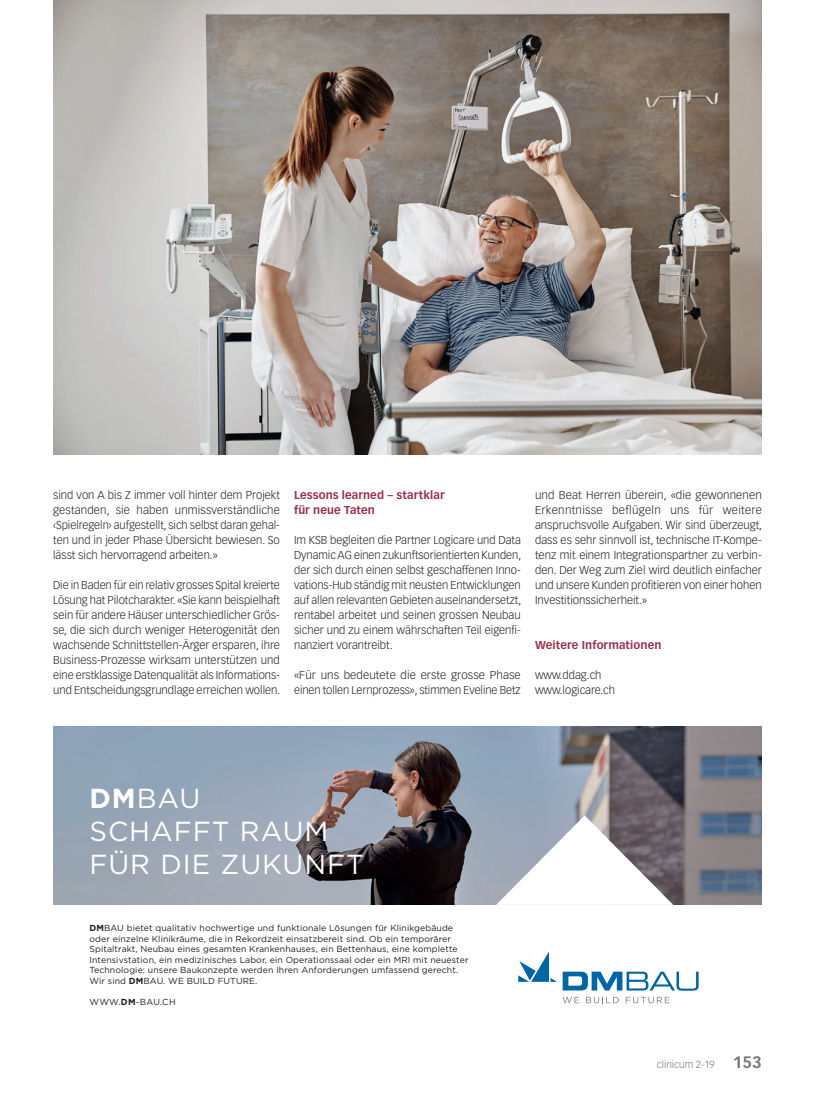
<style>
.page{position:relative;width:815px;height:1099px;background:#fff}
.page>*{position:absolute;margin:0;border:0;box-sizing:border-box;transform-origin:0 0}
.t1{font:27.5px/33px "Gotham";letter-spacing:.035em;color:#fff}
.Lauftext{font:300 11.25px/15px "Vectora LT Std";color:#231f20;text-align:justify}
.ZT_MM{font:700 11.25px/15px "Vectora LT Std";letter-spacing:.005em;color:#983249}
.t2{font:300 10px "Vectora LT Std";color:#76787b}
.t3{font:8.75px/10.5px "Gotham";letter-spacing:.01em;color:#231f20}
.s1{font-weight:700}
.s2{font-weight:700;font-size:16.25px}
</style>
<div class="page">
<img style="left:53px;top:0;width:709px;height:454px">
<img style="left:53px;top:726px;width:709px;height:178px">
<svg style="left:518px;top:951px;width:38px;height:30px"></svg>
<svg style="left:563px;top:996px;width:16px;height:7px"></svg>
<svg style="left:586px;top:996px;width:33px;height:7px"></svg>
<svg style="left:626px;top:996px;width:43px;height:7px"></svg>
<svg style="left:563px;top:971px;width:136px;height:19px"></svg>
<svg style="left:496px;top:815px;width:177px;height:89px"></svg>
<p class="Lauftext" style="left:53px;top:488px;width:228px">sind von A bis Z immer voll hinter dem Projekt gestanden, sie haben unmissverständliche ‹Spielregeln› aufgestellt, sich selbst daran gehal&shy;ten und in jeder Phase Übersicht bewiesen. So lässt sich hervorragend arbeiten.»</p>
<p class="Lauftext" style="left:53px;top:578px;width:229px">Die in Baden für ein relativ grosses Spital kreierte Lösung hat Pilotcharakter. «Sie kann beispielhaft sein für andere Häuser unterschiedlicher Grös&shy;se, die sich durch weniger Heterogenität den wachsende Schnittstellen-Ärger ersparen, ihre Business-Prozesse wirksam unterstützen und eine erstklassige Datenqualität als Informations&shy;und Entscheidungsgrundlage erreichen wollen.</p>
<p class="ZT_MM" style="left:294px;top:488px;width:152px">Lessons learned – startklar für neue Taten</p>
<p class="Lauftext" style="left:294px;top:533px;width:229px">Im KSB begleiten die Partner Logicare und Data Dynamic AG einen zukunftsorientierten Kunden, der sich durch einen selbst geschaffenen Inno&shy;vations-Hub ständig mit neusten Entwicklungen auf allen relevanten Gebieten auseinandersetzt, rentabel arbeitet und seinen grossen Neubau sicher und zu einem währschaften Teil eigenfi&shy;nanziert vorantreibt.</p>
<p class="Lauftext" style="left:294px;top:668px;width:228px">«Für uns bedeutete die erste grosse Phase einen tollen Lernprozess», stimmen Eveline Betz</p>
<p class="Lauftext" style="left:535px;top:488px;width:229px">und Beat Herren überein, «die gewonnenen Erkenntnisse beflügeln uns für weitere anspruchsvolle Aufgaben. Wir sind überzeugt, dass es sehr sinnvoll ist, technische IT-Kompe&shy;tenz mit einem Integrationspartner zu verbin&shy;den. Der Weg zum Ziel wird deutlich einfacher und unsere Kunden profitieren von einer hohen Investitionssicherheit.»</p>
<p class="ZT_MM" style="left:535px;top:638px;width:128px">Weitere Informationen</p>
<p class="Lauftext" style="left:535px;top:668px;width:68px">www.ddag.ch</p>
<p class="Lauftext" style="left:535px;top:683px;width:82px">www.logicare.ch</p>
<p class="t1" style="left:89px;top:780px;width:276px"><span class="s1">DM</span>BAU<br>SCHAFFT RAUM<br>FÜR DIE ZUKUNFT</p>
<p class="t3" style="left:89px;top:922px;width:381px"><span class="s1">DM</span>BAU bietet qualitativ hochwertige und funktionale Lösungen für Klinikgebäude oder einzelne Klinikräume, die in Rekordzeit einsatzbereit sind. Ob ein temporärer Spitaltrakt, Neubau eines gesamten Krankenhauses, ein Bettenhaus, eine komplette Intensivstation, ein medizinisches Labor, ein Operationssaal oder ein MRI mit neuester Technologie: unsere Baukonzepte werden Ihren Anforderungen umfassend gerecht.<br>Wir sind <span class="s1">DM</span>BAU. WE BUILD FUTURE.</p>
<p class="t3" style="left:89px;top:996px;width:88px">WWW.<span class="s1">DM</span>-BAU.CH</p>
<p class="t2" style="left:657px;top:1058px;width:106px">clinicum 2-19 <span class="s2">153</span></p>
</div>
